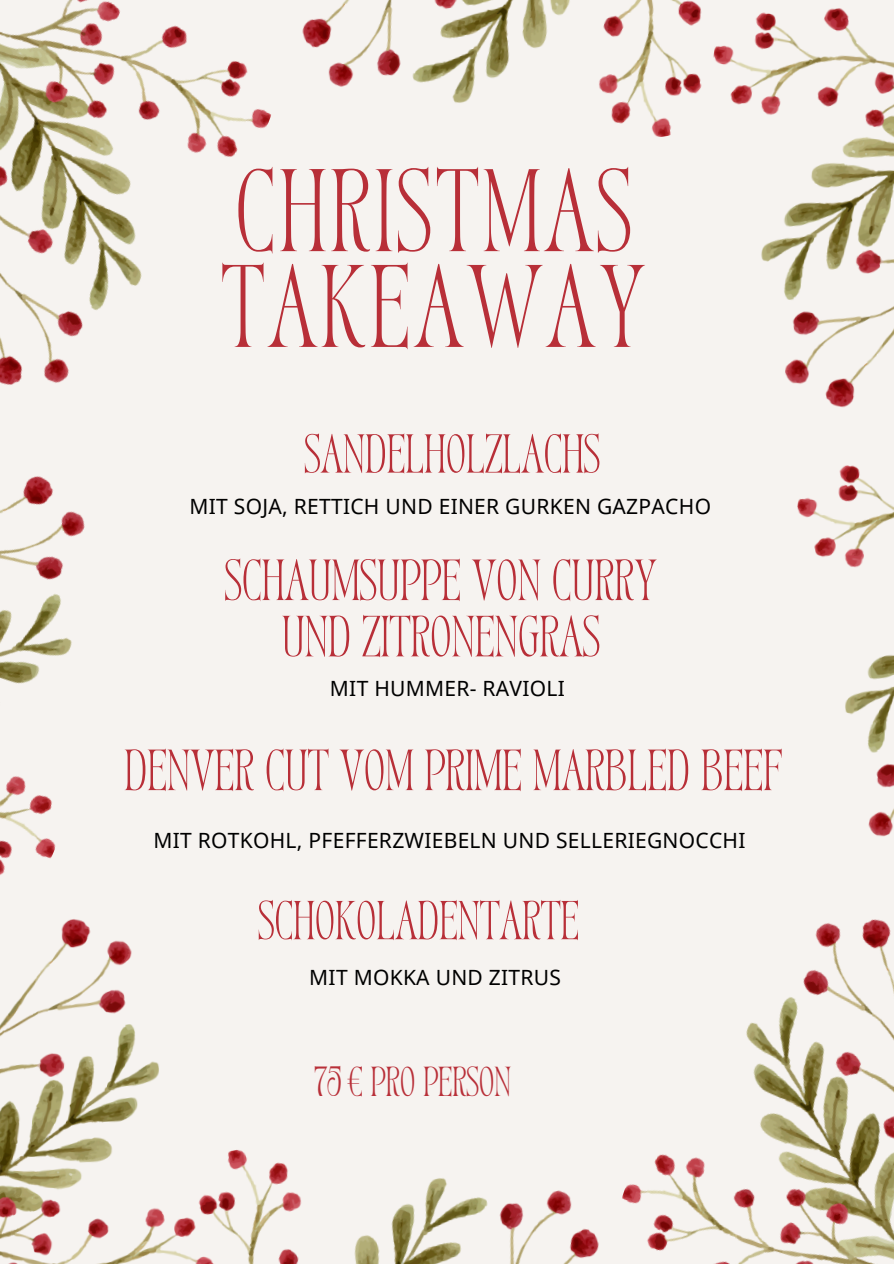
<style>
.page{position:relative;width:894px;height:1264px;background:#fff}
.page>*{position:absolute;margin:0;border:0;box-sizing:border-box;transform-origin:0 0}
.t1{font:109.2px/95.7px "TAN Variety";letter-spacing:-.01em;color:#b82f38}
.t2{font:54px/56.2px "TAN Variety";letter-spacing:-.05em;color:#b82f38;text-align:center}
.t3{font:51px "TAN Variety";letter-spacing:-.05em;color:#b82f38}
.t4{font:39px "TAN Variety";letter-spacing:-.05em;color:#b82f38}
.t5{font:21px "Noto Sans";letter-spacing:.015em;color:#000}
</style>
<div class="page">
<div style="left:0;top:0;width:893px;height:1263px;background:#f6f3f0"></div>
<img style="left:728px;top:8px;width:165px;height:400px">
<img style="left:797px;top:465px;width:96px;height:323px">
<img style="left:0;top:511px;width:85px;height:312px">
<img style="left:0;top:823px;width:168px;height:440px">
<img style="left:302px;top:0;width:426px;height:137px">
<img style="left:168px;top:1149px;width:431px;height:114px">
<img style="left:0;top:0;width:271px;height:511px">
<img style="left:622px;top:810px;width:271px;height:453px">
<p class="t1" style="left:219px;top:167px;width:430px">CHRISTMAS<br>TAKEAWAY</p>
<h3 class="t3" style="left:303px;top:433px;width:299px">SANDELHOLZLACHS</h3>
<p class="t5" style="left:189px;top:491px;width:523px">MIT SOJA, RETTICH UND EINER GURKEN GAZPACHO</p>
<h3 class="t2" style="left:223px;top:554px;width:436px">SCHAUMSUPPE VON CURRY<br>UND ZITRONENGRAS</h3>
<p class="t5" style="left:330px;top:674px;width:236px">MIT HUMMER- RAVIOLI</p>
<p class="t2" style="left:123px;top:743px;width:662px">DENVER CUT VOM PRIME MARBLED BEEF</p>
<h3 class="t5" style="left:153px;top:825px;width:593px">MIT ROTKOHL, PFEFFERZWIEBELN UND SELLERIEGNOCCHI</h3>
<p class="t3" style="left:257px;top:899px;width:324px">SCHOKOLADENTARTE</p>
<h4 class="t5" style="left:309px;top:963px;width:253px">MIT MOKKA UND ZITRUS</h4>
<p class="t4" style="left:313px;top:1066px;width:200px">75 € PRO PERSON</p>
</div>
